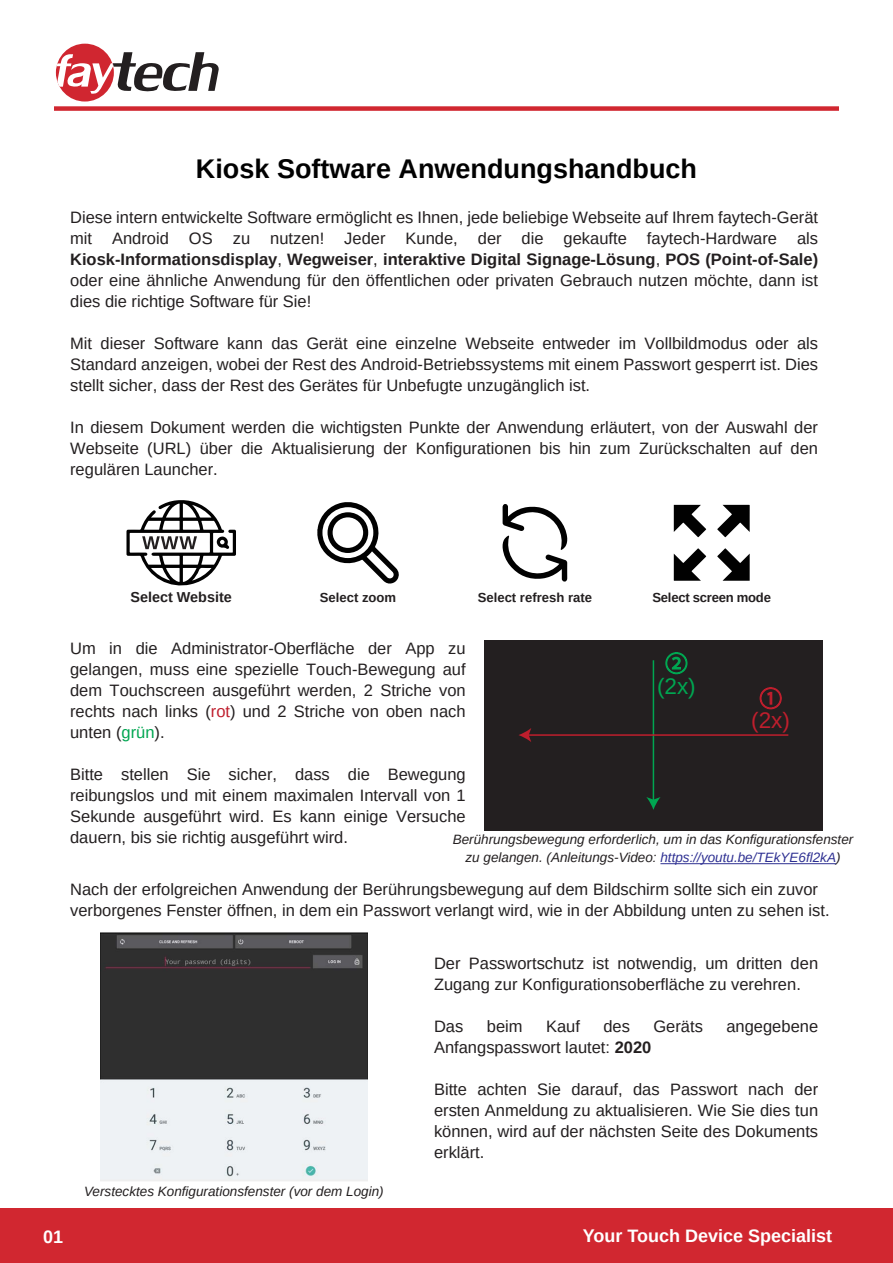
<style>
.page{position:relative;width:893px;height:1263px;background:#fff}
.page>*{position:absolute;margin:0;border:0;box-sizing:border-box;transform-origin:0 0}
.t1{font:700 27px "Arimo";color:#010101}
.t2{font:22.5px "Arimo";color:#bf1e2d}
.t3{font:22.5px "Arimo";color:#00a651}
.t4{font:700 18px "Arimo";color:#fff}
.t5{font:16.5px/21px "Arimo";color:#231f20;text-align:justify}
.t6{font:700 14.4px "Arimo";color:#231f20}
.t7{font:italic 13.5px/18px "Arimo";color:#231f20;text-align:center}
.t8{font:700 13.05px "Arimo";color:#231f20}
.t9{font:700 13.05px "Arimo";letter-spacing:-.02em;color:#231f20}
.s1{font-weight:700}
.s2{color:#bf1e2d}
.s3{color:#00a651}
.s4{color:#2e3092}
</style>
<div class="page">
<img style="left:101px;top:932px;width:266px;height:249px">
<div style="left:54px;top:106px;width:785px;height:5px;background:#d12730"></div>
<div style="left:0;top:1209px;width:893px;height:54px;background:#d12730"></div>
<div style="left:56px;top:44px;width:58px;height:58px;background:#d02630;border-radius:50%"></div>
<svg style="left:57px;top:52px;width:162px;height:42px"></svg>
<div style="left:484px;top:640px;width:339px;height:190px;background:#231f20"></div>
<hr style="left:660px;top:863px;width:176px;height:1px;background:#2e3092">
<hr style="left:653px;top:660px;width:1px;height:141px;background:#00a651">
<svg style="left:646px;top:797px;width:15px;height:13px"></svg>
<hr style="left:527px;top:734px;width:261px;height:2px;background:#bf1e2d">
<svg style="left:518px;top:728px;width:13px;height:14px"></svg>
<svg style="left:759px;top:687px;width:23px;height:23px"></svg>
<svg style="left:665px;top:652px;width:23px;height:23px"></svg>
<svg style="left:126px;top:500px;width:110px;height:86px"></svg>
<svg style="left:317px;top:502px;width:82px;height:81px"></svg>
<svg style="left:328px;top:512px;width:40px;height:41px"></svg>
<div style="left:333px;top:517px;width:30px;height:31px;background:#fff;border-radius:50%"></div>
<svg style="left:502px;top:504px;width:66px;height:77px"></svg>
<svg style="left:674px;top:505px;width:32px;height:32px"></svg>
<svg style="left:674px;top:548px;width:32px;height:33px"></svg>
<svg style="left:717px;top:548px;width:33px;height:33px"></svg>
<svg style="left:717px;top:505px;width:33px;height:32px"></svg>
<h1 class="t1" style="left:196px;top:150px;width:503px">Kiosk Software Anwendungshandbuch</h1>
<p class="t5" style="left:70px;top:207px;width:750px">Diese intern entwickelte Software ermöglicht es Ihnen, jede beliebige Webseite auf Ihrem faytech-Gerät mit Android OS zu nutzen! Jeder Kunde, der die gekaufte faytech-Hardware als <span class="s1">Kiosk-Informationsdisplay</span>, <span class="s1">Wegweiser</span>, <span class="s1">interaktive Digital Signage-Lösung</span>, <span class="s1">POS (Point-of-Sale) </span>oder eine ähnliche Anwendung für den öffentlichen oder privaten Gebrauch nutzen möchte, dann ist dies die richtige Software für Sie!</p>
<p class="t5" style="left:70px;top:333px;width:749px">Mit dieser Software kann das Gerät eine einzelne Webseite entweder im Vollbildmodus oder als Standard anzeigen, wobei der Rest des Android-Betriebssystems mit einem Passwort gesperrt ist. Dies stellt sicher, dass der Rest des Gerätes für Unbefugte unzugänglich ist.</p>
<p class="t5" style="left:70px;top:417px;width:749px">In diesem Dokument werden die wichtigsten Punkte der Anwendung erläutert, von der Auswahl der Webseite (URL) über die Aktualisierung der Konfigurationen bis hin zum Zurückschalten auf den regulären Launcher.</p>
<p class="t6" style="left:131px;top:587px;width:103px">Select Website</p>
<p class="t8" style="left:320px;top:589px;width:78px">Select zoom</p>
<p class="t8" style="left:478px;top:589px;width:116px">Select refresh rate</p>
<p class="t9" style="left:652px;top:589px;width:120px">Select screen mode</p>
<p class="t5" style="left:70px;top:637px;width:397px">Um in die Administrator-Oberfläche der App zu gelangen, muss eine spezielle Touch-Bewegung auf dem Touchscreen ausgeführt werden, 2 Striche von rechts nach links (<span class="s2">rot</span>) und 2 Striche von oben nach unten (<span class="s3">grün</span>).</p>
<p class="t5" style="left:70px;top:763px;width:397px">Bitte stellen Sie sicher, dass die Bewegung reibungslos und mit einem maximalen Intervall von 1<br>Sekunde ausgeführt wird. Es kann einige Versuche dauern, bis sie richtig ausgeführt wird.</p>
<h2 class="t3" style="left:657px;top:671px;width:40px">(2x)</h2>
<h2 class="t2" style="left:751px;top:706px;width:40px">(2x)</h2>
<p class="t7" style="left:453px;top:830px;width:402px">Berührungsbewegung erforderlich, um in das Konfigurationsfenster zu gelangen. (Anleitungs-Video: <span class="s4">https://youtu.be/TEkYE6fl2kA</span>)</p>
<p class="t5" style="left:70px;top:878px;width:761px">Nach der erfolgreichen Anwendung der Berührungsbewegung auf dem Bildschirm sollte sich ein zuvor verborgenes Fenster öffnen, in dem ein Passwort verlangt wird, wie in der Abbildung unten zu sehen ist.</p>
<p class="t7" style="left:84px;top:1182px;width:301px">Verstecktes Konfigurationsfenster (vor dem Login)</p>
<p class="t5" style="left:434px;top:953px;width:386px">Der Passwortschutz ist notwendig, um dritten den<br>Zugang zur Konfigurationsoberfläche zu verehren.</p>
<p class="t5" style="left:434px;top:1016px;width:31px">Das</p>
<p class="t5" style="left:487px;top:1016px;width:37px">beim</p>
<p class="t5" style="left:546px;top:1016px;width:35px">Kauf</p>
<p class="t5" style="left:603px;top:1016px;width:28px">des</p>
<p class="t5" style="left:653px;top:1016px;width:51px">Geräts</p>
<p class="t5" style="left:726px;top:1016px;width:93px">angegebene</p>
<p class="t5" style="left:434px;top:1037px;width:219px">Anfangspasswort lautet: <span class="s1">2020</span></p>
<p class="t5" style="left:434px;top:1079px;width:386px">Bitte achten Sie darauf, das Passwort nach der ersten Anmeldung zu aktualisieren. Wie Sie dies tun können, wird auf der nächsten Seite des Dokuments erklärt.</p>
<p class="t4" style="left:43px;top:1224px;width:22px">01</p>
<p class="t4" style="left:583px;top:1224px;width:251px">Your Touch Device Specialist</p>
</div>
